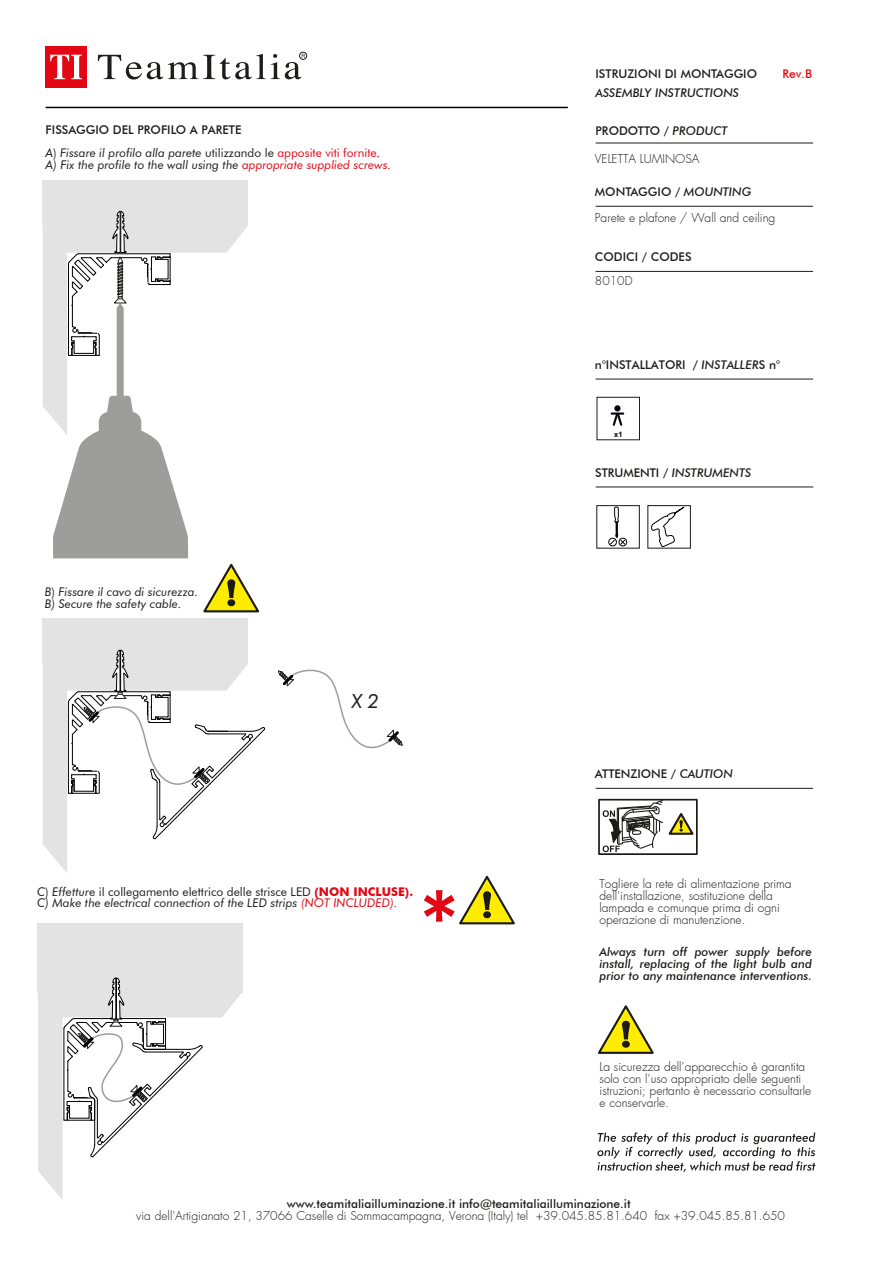
<style>
.page{position:relative;width:893px;height:1263px;background:#fff}
.page>*{position:absolute;margin:0;border:0;box-sizing:border-box;transform-origin:0 0}
.t1{font:500 91.8px "Futura BT";color:#e30613}
.t2{font:italic 19.5px "Futura BT";color:#1d1d1b}
.t3{font:italic 12px/11.2px "Futura BT";color:#1d1d1b}
.t4{font:300 12px/12px "Futura";color:#1b1a18}
.t5{font:500 12px "Futura BT";color:#1d1d1b}
.t6{font:300 12px "Futura";color:#1d1d1b}
.t7{font:italic 500 12px/12px "Futura BT";color:#1b1a18;text-align:justify}
.t8{font:italic 500 12px "Futura BT";color:#1d1d1b}
.t9{font:500 12px "Futura BT";color:#e30613}
.t10{font:700 7.5px "Arial";color:#050007}
.s1{font-weight:500;font-style:normal}
.s2{font-style:normal}
.s3{font-style:normal;color:#e30613}
.s4{color:#e30613}
.s5{font-weight:700;font-style:normal;color:#e30613}
.s6{font-style:italic}
</style>
<div class="page">
<div style="left:45px;top:46px;width:42px;height:42px;background:#e30613"></div>
<svg style="left:50px;top:55px;width:32px;height:24px"></svg>
<svg style="left:98px;top:54px;width:207px;height:26px"></svg>
<div style="left:299px;top:52px;width:8px;height:7px;border:1px solid #1d1d1b;border-radius:50%"></div>
<hr style="left:596px;top:143px;width:217px;height:1px;background:#1d1d1b">
<hr style="left:596px;top:271px;width:217px;height:1px;background:#1d1d1b">
<hr style="left:596px;top:206px;width:217px;height:1px;background:#1d1d1b">
<hr style="left:596px;top:788px;width:217px;height:1px;background:#1d1d1b">
<hr style="left:596px;top:379px;width:217px;height:1px;background:#1d1d1b">
<div style="left:597px;top:397px;width:43px;height:43px;border:1px solid #1d1d1b"></div>
<svg style="left:611px;top:405px;width:13px;height:21px"></svg>
<svg style="left:603px;top:802px;width:91px;height:50px"></svg>
<div style="left:598px;top:799px;width:100px;height:56px;border:2px solid #1b1a18"></div>
<svg style="left:598px;top:1005px;width:56px;height:49px"></svg>
<hr style="left:596px;top:487px;width:217px;height:1px;background:#1d1d1b">
<svg style="left:597px;top:1132px;width:218px;height:40px"></svg>
<div style="left:596px;top:505px;width:44px;height:44px;border:1px solid #1b1a18"></div>
<div style="left:647px;top:505px;width:44px;height:44px;border:1px solid #1b1a18"></div>
<svg style="left:608px;top:507px;width:19px;height:40px"></svg>
<svg style="left:459px;top:875px;width:56px;height:50px"></svg>
<hr style="left:46px;top:107px;width:522px;height:1px;background:#000">
<div style="left:43px;top:180px;width:205px;height:46px;background:#e3e3e3"></div>
<svg style="left:651px;top:506px;width:34px;height:41px"></svg>
<svg style="left:43px;top:211px;width:216px;height:402px"></svg>
<div style="left:43px;top:618px;width:205px;height:46px;background:#e3e3e3"></div>
<div style="left:38px;top:923px;width:205px;height:70px;background:#e3e3e3"></div>
<svg style="left:278px;top:669px;width:125px;height:80px"></svg>
<svg style="left:43px;top:649px;width:222px;height:224px"></svg>
<svg style="left:38px;top:977px;width:203px;height:223px"></svg>
<p class="t3" style="left:46px;top:118px;width:336px;line-height:23px"><span class="s1">FISSAGGIO DEL PROFILO A PARETE<br></span>A<span class="s2">)</span> Fissare il profilo alla parete <span class="s2">utilizzando le</span> <span class="s3">apposite viti fornite.</span></p>
<p class="t3" style="left:46px;top:159px;width:347px">A) Fix the profile to the wall using the <span class="s4">appropriate supplied screws.</span></p>
<p class="t3" style="left:45px;top:586px;width:155px">B<span class="s2">)</span> Fissare il cavo di sicurezza.<br>B) Secure the safety cable.</p>
<h2 class="t2" style="left:352px;top:689px;width:28px">X 2</h2>
<p class="t3" style="left:37px;top:886px;width:377px">C<span class="s2">)</span> Effettur<span class="s2">e il collegamento elettrico delle strisce LED</span> <span class="s5">(NON INCLUSE).<br></span>C) Make the electrical connection of the LED strips <span class="s4">(NOT INCLUDED).</span></p>
<h1 class="t1" style="left:419px;top:867px;width:42px">*</h1>
<p class="t5" style="left:596px;top:67px;width:163px">ISTRUZIONI DI MONTAGGIO</p>
<p class="t9" style="left:782px;top:67px;width:31px">Rev.B</p>
<p class="t8" style="left:596px;top:86px;width:145px">ASSEMBLY INSTRUCTIONS</p>
<p class="t5" style="left:596px;top:124px;width:133px">PRODOTTO / <span class="s6">PRODUCT</span></p>
<p class="t6" style="left:595px;top:151px;width:106px">VELETTA LUMINOSA</p>
<p class="t5" style="left:595px;top:184px;width:158px">MONTAGGIO / <span class="s6">MOUNTING</span></p>
<p class="t6" style="left:595px;top:210px;width:182px">Parete e plafone / Wall and ceiling</p>
<p class="t5" style="left:595px;top:249px;width:98px">CODICI / CODES</p>
<p class="t6" style="left:595px;top:273px;width:39px">8010D</p>
<p class="t5" style="left:595px;top:357px;width:187px">n°INSTALLATORI / <span class="s6">INSTALLER</span>S n°</p>
<p class="t10" style="left:614px;top:429px;width:10px">x1</p>
<p class="t8" style="left:595px;top:465px;width:158px"><span class="s2">STRUMENTI /</span> INSTRUMENTS</p>
<p class="t5" style="left:595px;top:766px;width:140px">ATTENZIONE / <span class="s6">CAUTION</span></p>
<p class="t4" style="left:599px;top:877px;width:194px">Togliere la rete di alimentazione prima dell’installazione, sostituzione della lampada e comunque prima di ogni operazione di manutenzione.</p>
<p class="t7" style="left:599px;top:946px;width:214px">Always turn off power supply before install, replacing of the light bulb and prior to any maintenance interventions.</p>
<p class="t4" style="left:599px;top:1061px;width:213px">La sicurezza dell’apparecchio è garantita solo con l’uso appropriato delle seguenti istruzioni; pertanto è necessario consultarle e conservarle.</p>
<p class="t5" style="left:287px;top:1197px;width:345px">www.teamitaliailluminazione.it info@teamitaliailluminazione.it</p>
<p class="t6" style="left:136px;top:1208px;width:650px">via dell'Artigianato 21, 37066 Caselle di Sommacampagna, Verona (Italy) tel +39.045.85.81.640 fax +39.045.85.81.650</p>
</div>
